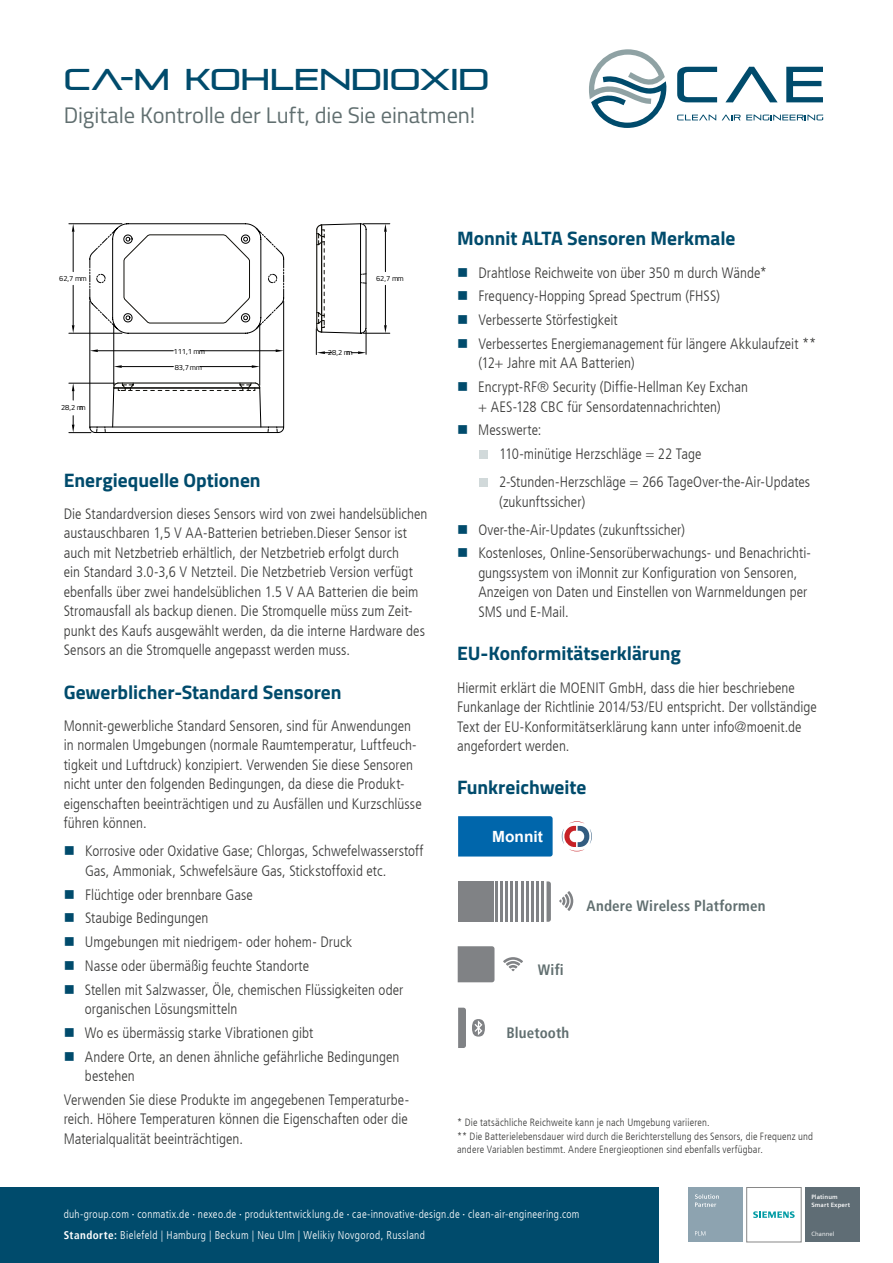
<style>
.page{position:relative;width:893px;height:1263px;background:#fff}
.page>*{position:absolute;margin:0;border:0;box-sizing:border-box;transform-origin:0 0}
.t1{font:30px "Pirulen Rg";letter-spacing:-.005em;color:#004b6c}
.t2{font:22.5px "Titillium";letter-spacing:-.005em;color:#616f70}
.t3{font:700 19.5px "Titillium Web";color:#004b6c}
.t4{font:700 15.45px "Arial";color:#fff}
.t5{font:300 condensed 15px/19.5px "Frutiger";color:#3c3c3b}
.t6{font:700 condensed 15px "Frutiger";letter-spacing:.01em;color:#616f70}
.t7{font:300 condensed 11.25px/20.1px "Frutiger";letter-spacing:.025em;color:#fff}
.t8{font:300 condensed 10.5px/13.5px "Frutiger";letter-spacing:.015em;color:#3c3c3b}
.t9{font:7.5px/15.9px "Titillium";color:#000}
.t10{font:700 6.15px/8.1px "Siemens Sans";letter-spacing:.015em;color:#fff}
.t11{font:6.15px "Siemens Sans";letter-spacing:.015em;color:#fff}
.s1{font-weight:400}
.s2{font-weight:700}
</style>
<div class="page">
<svg style="left:589px;top:49px;width:77px;height:79px"></svg>
<svg style="left:677px;top:67px;width:40px;height:35px"></svg>
<svg style="left:725px;top:67px;width:53px;height:35px"></svg>
<svg style="left:786px;top:67px;width:37px;height:35px"></svg>
<svg style="left:677px;top:115px;width:39px;height:5px"></svg>
<svg style="left:722px;top:115px;width:101px;height:5px"></svg>
<div style="left:0;top:1187px;width:659px;height:76px;background:#004b6c"></div>
<div style="left:688px;top:1187px;width:55px;height:55px;background:#8da3b0"></div>
<svg style="left:695px;top:1194px;width:24px;height:13px"></svg>
<svg style="left:695px;top:1231px;width:10px;height:4px"></svg>
<div style="left:805px;top:1187px;width:55px;height:55px;background:#5f6d75"></div>
<svg style="left:753px;top:1211px;width:42px;height:7px"></svg>
<div style="left:746px;top:1187px;width:55px;height:55px;border:1px solid #878787"></div>
<div style="left:480px;top:451px;width:8px;height:8px;background:#d1d9da"></div>
<div style="left:480px;top:479px;width:8px;height:8px;background:#d1d9da"></div>
<div style="left:458px;top:816px;width:95px;height:40px;background:#0066ab"></div>
<svg style="left:547px;top:881px;width:4px;height:41px"></svg>
<svg style="left:458px;top:946px;width:65px;height:102px"></svg>
<svg style="left:562px;top:821px;width:30px;height:30px"></svg>
<svg style="left:559px;top:891px;width:14px;height:20px"></svg>
<div style="left:458px;top:881px;width:35px;height:41px;background:#808285"></div>
<hr style="left:495px;top:881px;width:2px;height:41px;background:#808285">
<hr style="left:500px;top:881px;width:3px;height:41px;background:#808285">
<hr style="left:505px;top:881px;width:3px;height:41px;background:#808285">
<hr style="left:510px;top:881px;width:3px;height:41px;background:#808285">
<hr style="left:516px;top:881px;width:2px;height:41px;background:#808285">
<hr style="left:521px;top:881px;width:2px;height:41px;background:#808285">
<hr style="left:526px;top:881px;width:2px;height:41px;background:#808285">
<hr style="left:531px;top:881px;width:3px;height:41px;background:#808285">
<hr style="left:536px;top:881px;width:3px;height:41px;background:#808285">
<hr style="left:541px;top:881px;width:3px;height:41px;background:#808285">
<hr style="left:200px;top:366px;width:52px;height:1px;background:#000">
<hr style="left:122px;top:366px;width:51px;height:1px;background:#000">
<hr style="left:259px;top:324px;width:1px;height:61px;background:#000">
<hr style="left:113px;top:324px;width:1px;height:61px;background:#000">
<svg style="left:114px;top:365px;width:8px;height:3px"></svg>
<svg style="left:252px;top:365px;width:8px;height:3px"></svg>
<svg style="left:89px;top:223px;width:196px;height:111px"></svg>
<svg style="left:315px;top:223px;width:75px;height:132px"></svg>
<hr style="left:73px;top:285px;width:1px;height:40px;background:#000">
<hr style="left:73px;top:232px;width:1px;height:40px;background:#000">
<hr style="left:69px;top:333px;width:53px;height:1px;background:#000">
<hr style="left:69px;top:223px;width:53px;height:1px;background:#000">
<svg style="left:72px;top:224px;width:2px;height:8px"></svg>
<svg style="left:72px;top:325px;width:2px;height:8px"></svg>
<svg style="left:69px;top:382px;width:216px;height:52px"></svg>
<hr style="left:200px;top:350px;width:76px;height:1px;background:#000">
<hr style="left:98px;top:350px;width:75px;height:1px;background:#000">
<hr style="left:283px;top:301px;width:1px;height:126px;background:#000">
<hr style="left:90px;top:301px;width:1px;height:126px;background:#000">
<svg style="left:90px;top:349px;width:8px;height:3px"></svg>
<svg style="left:276px;top:349px;width:8px;height:3px"></svg>
<h1 class="t1" style="left:64px;top:61px;width:427px">CA-M KOHLENDIOXID</h1>
<h2 class="t2" style="left:64px;top:98px;width:413px">Digitale Kontrolle der Luft, die Sie einatmen!</h2>
<p class="t9" style="left:59px;top:270px;width:29px">62,7 mm</p>
<p class="t9" style="left:376px;top:270px;width:29px">62,7 mm</p>
<p class="t9" style="left:61px;top:399px;width:26px">28,2 mm</p>
<p class="t9" style="left:174px;top:343px;width:33px">111,1 mm<br>83,7 mm</p>
<p class="t9" style="left:328px;top:344px;width:26px">28,2 mm</p>
<h3 class="t3" style="left:64px;top:465px;width:198px">Energiequelle Optionen</h3>
<p class="t5" style="left:64px;top:504px;width:365px">Die Standardversion dieses Sensors wird von zwei handelsüblichen austauschbaren 1,5 V AA-Batterien betrieben.Dieser Sensor ist auch mit Netzbetrieb erhältlich, der Netzbetrieb erfolgt durch<br>ein Standard 3.0-3,6 V Netzteil. Die Netzbetrieb Version verfügt ebenfalls über zwei handelsüblichen 1.5 V AA Batterien die beim Stromausfall als backup dienen. Die Stromquelle müss zum Zeit&shy;punkt des Kaufs ausgewählt werden, da die interne Hardware des Sensors an die Stromquelle angepasst werden muss.</p>
<h3 class="t3" style="left:64px;top:677px;width:279px">Gewerblicher-Standard Sensoren</h3>
<p class="t5" style="left:64px;top:716px;width:359px">Monnit-gewerbliche Standard Sensoren, sind für Anwendungen in normalen Umgebungen (normale Raumtemperatur, Luftfeuch&shy;tigkeit und Luftdruck) konzipiert. Verwenden Sie diese Sensoren nicht unter den folgenden Bedingungen, da diese die Produkt&shy;eigenschaften beeinträchtigen und zu Ausfällen und Kurzschlüsse führen können.</p>
<p class="t5" style="left:85px;top:842px;width:340px">Korrosive oder Oxidative Gase; Chlorgas, Schwefelwasserstoff<br>Gas, Ammoniak, Schwefelsäure Gas, Stickstoffoxid etc.</p>
<p class="t5" style="left:85px;top:883px;width:320px;line-height:23.7px">Flüchtige oder brennbare Gase<br>Staubige Bedingungen<br>Umgebungen mit niedrigem- oder hohem- Druck<br>Nasse oder übermäßig feuchte Standorte<br>Stellen mit Salzwasser, Öle, chemischen Flüssigkeiten oder</p>
<p class="t5" style="left:85px;top:997px;width:316px;line-height:23.7px">organischen Lösungsmitteln<br>Wo es übermässig starke Vibrationen gibt<br>Andere Orte, an denen ähnliche gefährliche Bedingungen</p>
<p class="t5" style="left:64px;top:1064px;width:347px;line-height:23.7px;text-indent:21px">bestehen<br>Verwenden Sie diese Produkte im angegebenen Temperaturbe-</p>
<p class="t5" style="left:64px;top:1110px;width:346px">reich. Höhere Temperaturen können die Eigenschaften oder die<br>Materialqualität beeinträchtigen.</p>
<h3 class="t3" style="left:457px;top:224px;width:280px">Monnit ALTA Sensoren Merkmale</h3>
<p class="t5" style="left:478px;top:261px;width:339px;line-height:23.7px">Drahtlose Reichweite von über 350 m durch Wände* Frequency-Hopping Spread Spectrum (FHSS)<br>Verbesserte Störfestigkeit<br>Verbessertes Energiemanagement für längere Akkulaufzeit **</p>
<p class="t5" style="left:478px;top:351px;width:271px;line-height:23.7px">(12+ Jahre mit AA Batterien)<br>Encrypt-RF® Security (Diffie-Hellman Key Exchan</p>
<p class="t5" style="left:478px;top:395px;width:244px;line-height:23.7px">+ AES-128 CBC für Sensordatennachrichten)<br>Messwerte:</p>
<p class="t5" style="left:499px;top:440px;width:313px;line-height:28px">110-minütige Herzschläge = 22 Tage<br>2-Stunden-Herzschläge = 266 TageOver-the-Air-Updates</p>
<p class="t5" style="left:478px;top:488px;width:208px;line-height:28px;text-indent:21px">(zukunftssicher)<br>Over-the-Air-Updates (zukunftssicher)</p>
<p class="t5" style="left:478px;top:544px;width:334px">Kostenloses, Online-Sensorüberwachungs- und Benachrichti&shy;gungssystem von iMonnit zur Konfiguration von Sensoren, Anzeigen von Daten und Einstellen von Warnmeldungen per SMS und E-Mail.</p>
<h3 class="t3" style="left:457px;top:638px;width:225px">EU-Konformitätserklärung</h3>
<p class="t5" style="left:457px;top:678px;width:361px">Hiermit erklärt die MOENIT GmbH, dass die hier beschriebene Funkanlage der Richtlinie 2014/53/EU entspricht. Der vollständige Text der EU-Konformitätserklärung kann unter info@moenit.de angefordert werden.</p>
<h3 class="t3" style="left:457px;top:773px;width:131px">Funkreichweite</h3>
<p class="t4" style="left:492px;top:825px;width:52px">Monnit</p>
<p class="t6" style="left:587px;top:896px;width:180px">Andere Wireless Platformen</p>
<p class="t6" style="left:538px;top:961px;width:27px">Wifi</p>
<p class="t6" style="left:506px;top:1023px;width:64px">Bluetooth</p>
<p class="t8" style="left:457px;top:1116px;width:358px">* Die tatsächliche Reichweite kann je nach Umgebung variieren.<br>** Die Batterielebensdauer wird durch die Berichterstellung des Sensors, die Frequenz und andere Variablen bestimmt. Andere Energieoptionen sind ebenfalls verfügbar.</p>
<p class="t7" style="left:64px;top:1204px;width:517px">duh-group.com <span class="s1">·</span> conmatix.de <span class="s1">·</span> nexeo.de <span class="s1">·</span> produktentwicklung.de <span class="s1">·</span> cae-innovative-design.de <span class="s1">·</span> clean-air-engineering.com<br><span class="s2">Standorte:</span> Bielefeld | Hamburg | Beckum | Neu Ulm | Welikiy Novgorod, Russland</p>
<p class="t10" style="left:811px;top:1192px;width:40px">Platinum<br>Smart Expert</p>
<p class="t11" style="left:811px;top:1230px;width:24px">Channel</p>
</div>
